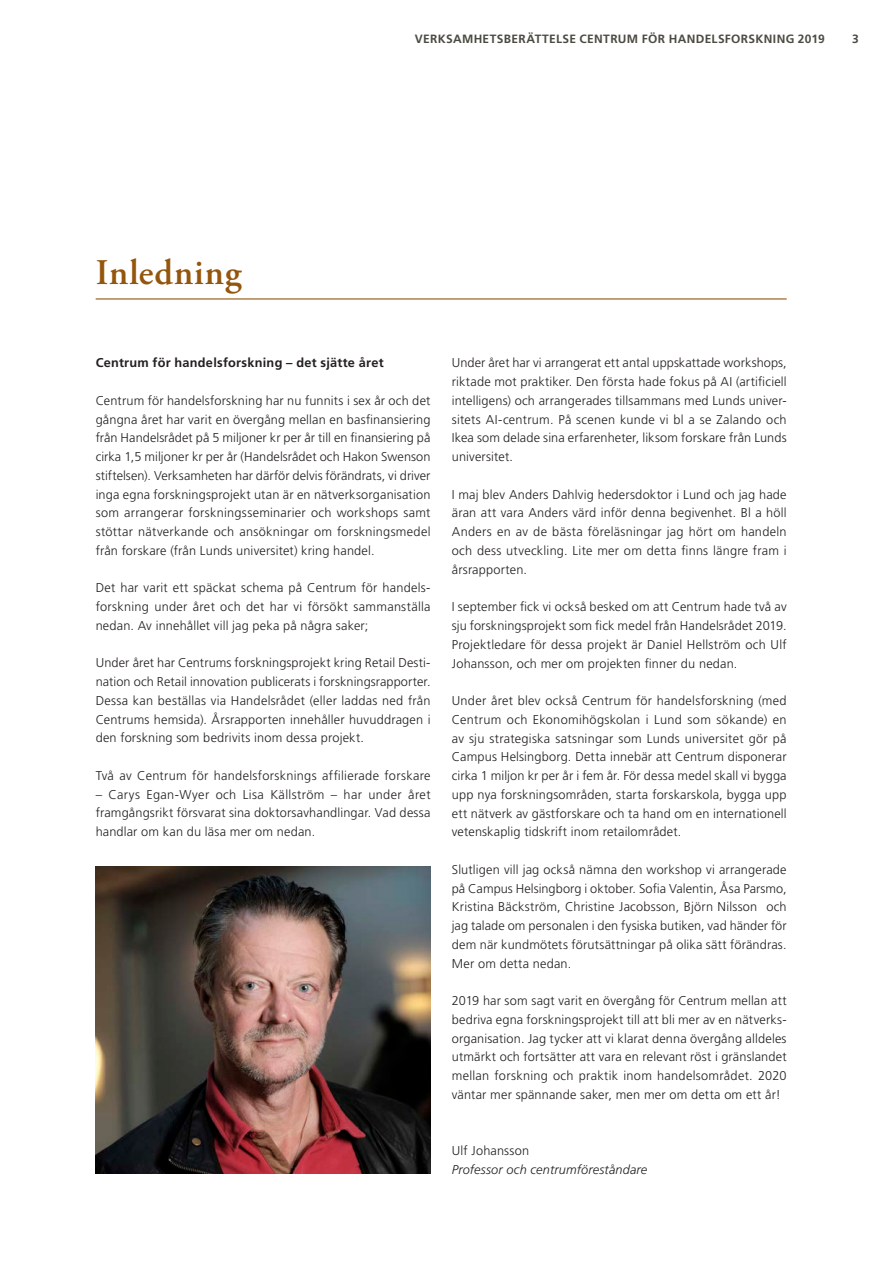
<style>
.page{position:relative;width:893px;height:1263px;background:#fff}
.page>*{position:absolute;margin:0;border:0;box-sizing:border-box;transform-origin:0 0}
.Brons_huvudrubriker{font:600 36px "Adobe Garamond Pro";letter-spacing:.02em;color:#94550c}
.Svart_Brödtext_utan{font:300 12.75px/18.8px "Frutiger LT Std";letter-spacing:.015em;color:#231f20;text-align:justify}
.Svart_Brödtext_utan-2{font:700 12.75px "Frutiger LT Std";letter-spacing:.02em;color:#231f20}
.Svart_Brödtext_utan-3{font:italic 300 12.75px "Frutiger LT Std";letter-spacing:.01em;color:#231f20}
.t1{font:700 12px "Frutiger LT Std";letter-spacing:.025em;color:#4c4b43}
</style>
<div class="page">
<hr style="left:96px;top:298px;width:691px;height:1px;background:#94550c">
<img style="left:96px;top:866px;width:335px;height:308px">
<p class="Brons_huvudrubriker" style="left:96px;top:252px;width:147px">Inledning</p>
<p class="t1" style="left:415px;top:32px;width:412px">VERKSAMHETSBERÄTTELSE CENTRUM FÖR HANDELSFORSKNING 2019</p>
<p class="t1" style="left:852px;top:32px;width:8px">3</p>
<p class="Svart_Brödtext_utan-2" style="left:96px;top:355px;width:289px">Centrum för handelsforskning – det sjätte året</p>
<p class="Svart_Brödtext_utan" style="left:96px;top:391px;width:336px">Centrum för handelsforskning har nu funnits i sex år och det gångna året har varit en övergång mellan en basfinansiering från Handelsrådet på 5 miljoner kr per år till en finansiering på cirka 1,5 miljoner kr per år (Handelsrådet och Hakon Swenson stiftelsen). Verksamheten har därför delvis förändrats, vi driver inga egna forskningsprojekt utan är en nätverksorganisation som arrangerar forskningsseminarier och workshops samt stöttar nätverkande och ansökningar om forskningsmedel från forskare (från Lunds universitet) kring handel.</p>
<p class="Svart_Brödtext_utan" style="left:96px;top:579px;width:336px">Det har varit ett späckat schema på Centrum för handels&shy;forskning under året och det har vi försökt sammanställa nedan. Av innehållet vill jag peka på några saker;</p>
<p class="Svart_Brödtext_utan" style="left:96px;top:654px;width:336px">Under året har Centrums forskningsprojekt kring Retail Desti&shy;nation och Retail innovation publicerats i forskningsrapporter.<br>Dessa kan beställas via Handelsrådet (eller laddas ned från Centrums hemsida). Årsrapporten innehåller huvuddragen i den forskning som bedrivits inom dessa projekt.</p>
<p class="Svart_Brödtext_utan" style="left:96px;top:766px;width:336px">Två av Centrum för handelsforsknings affilierade forskare</p>
<p class="Svart_Brödtext_utan" style="left:96px;top:785px;width:336px">– Carys Egan-Wyer och Lisa Källström – har under året framgångsrikt försvarat sina doktorsavhandlingar. Vad dessa handlar om kan du läsa mer om nedan.</p>
<p class="Svart_Brödtext_utan" style="left:452px;top:354px;width:336px">Under året har vi arrangerat ett antal uppskattade workshops, riktade mot praktiker. Den första hade fokus på AI (artificiell intelligens) och arrangerades tillsammans med Lunds univer&shy;sitets AI-centrum. På scenen kunde vi bl a se Zalando och Ikea som delade sina erfarenheter, liksom forskare från Lunds universitet.</p>
<p class="Svart_Brödtext_utan" style="left:452px;top:485px;width:336px">I maj blev Anders Dahlvig hedersdoktor i Lund och jag hade äran att vara Anders värd inför denna begivenhet. Bl a höll Anders en av de bästa föreläsningar jag hört om handeln och dess utveckling. Lite mer om detta finns längre fram i årsrapporten.</p>
<p class="Svart_Brödtext_utan" style="left:452px;top:598px;width:336px">I september fick vi också besked om att Centrum hade två av sju forskningsprojekt som fick medel från Handelsrådet 2019.<br>Projektledare för dessa projekt är Daniel Hellström och Ulf Johansson, och mer om projekten finner du nedan.</p>
<p class="Svart_Brödtext_utan" style="left:452px;top:691px;width:336px">Under året blev också Centrum för handelsforskning (med Centrum och Ekonomihögskolan i Lund som sökande) en av sju strategiska satsningar som Lunds universitet gör på Campus Helsingborg. Detta innebär att Centrum disponerar cirka 1 miljon kr per år i fem år. För dessa medel skall vi bygga upp nya forskningsområden, starta forskarskola, bygga upp ett nätverk av gästforskare och ta hand om en internationell vetenskaplig tidskrift inom retailområdet.</p>
<p class="Svart_Brödtext_utan" style="left:452px;top:860px;width:336px">Slutligen vill jag också nämna den workshop vi arrangerade på Campus Helsingborg i oktober. Sofia Valentin, Åsa Parsmo, Kristina Bäckström, Christine Jacobsson, Björn Nilsson och jag talade om personalen i den fysiska butiken, vad händer för dem när kundmötets förutsättningar på olika sätt förändras.<br>Mer om detta nedan.</p>
<p class="Svart_Brödtext_utan" style="left:452px;top:991px;width:336px">2019 har som sagt varit en övergång för Centrum mellan att bedriva egna forskningsprojekt till att bli mer av en nätverks&shy;organisation. Jag tycker att vi klarat denna övergång alldeles utmärkt och fortsätter att vara en relevant röst i gränslandet mellan forskning och praktik inom handelsområdet. 2020 väntar mer spännande saker, men mer om detta om ett år!</p>
<p class="Svart_Brödtext_utan" style="left:452px;top:1141px;width:79px">Ulf Johansson</p>
<p class="Svart_Brödtext_utan-3" style="left:452px;top:1162px;width:197px">Professor och centrumföreståndare</p>
</div>
